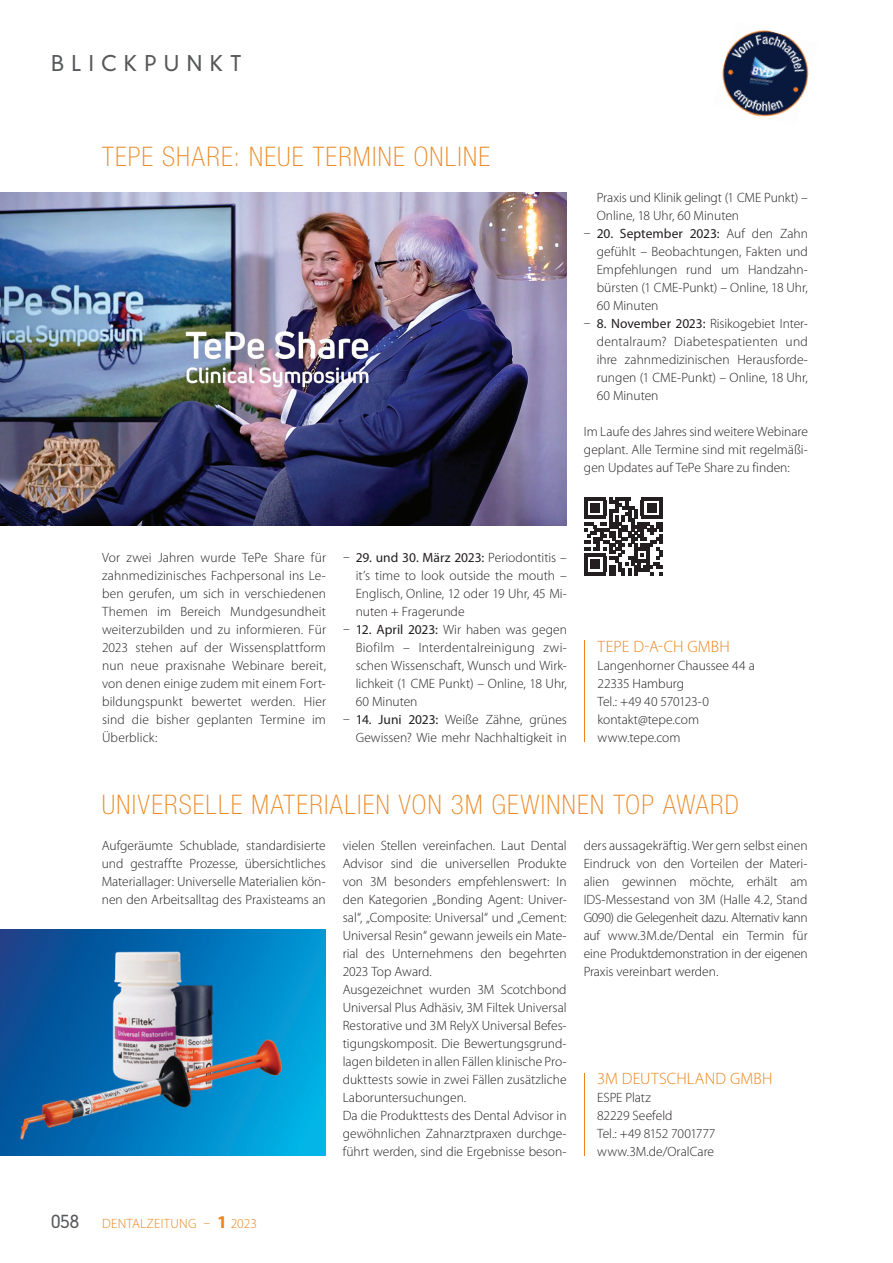
<style>
.page{position:relative;width:893px;height:1263px;background:#fff}
.page>*{position:absolute;margin:0;border:0;box-sizing:border-box;transform-origin:0 0}
.t1{font:100 condensed 27px "Helvetica Neue LT Std";letter-spacing:.05em;color:#eb8a27}
.t2{font:300 21px "DIN Neuzeit Grotesk Std";letter-spacing:.35em;color:#57585a}
.t3{font:300 18px "DIN Neuzeit Grotesk Std";color:#57585a}
.t4{font:300 16.5px "Myriad Pro";letter-spacing:.01em;color:#ea841d}
.t5{font:300 13.5px/18px "Myriad Pro";color:#231f20;text-align:justify}
.t6{font:300 13.5px "Myriad Pro";letter-spacing:.02em;color:#ea841d}
.s1{font-weight:400}
.s2{font-weight:700;font-size:18px}
</style>
<div class="page">
<hr style="left:584px;top:640px;width:1px;height:102px;background:#ea841d">
<hr style="left:584px;top:1073px;width:1px;height:83px;background:#ea841d">
<img style="left:0;top:192px;width:567px;height:334px">
<svg style="left:584px;top:497px;width:78px;height:78px"></svg>
<img style="left:0;top:929px;width:326px;height:227px">
<img style="left:721px;top:30px;width:88px;height:87px">
<h2 class="t2" style="left:51px;top:51px;width:192px">BLICKPUNKT</h2>
<h1 class="t1" style="left:102px;top:141px;width:390px">TEPE SHARE: NEUE TERMINE ONLINE</h1>
<p class="t5" style="left:597px;top:188px;width:213px">Praxis und Klinik gelingt (1 CME Punkt) –<br>Online, 18 Uhr, 60 Minuten</p>
<p class="t5" style="left:597px;top:224px;width:213px;text-indent:-13px">– <span class="s1">20. September 2023:</span> Auf den Zahn gefühlt – Beobachtungen, Fakten und Empfehlungen rund um Handzahn&shy;bürsten (1 CME-Punkt) – Online, 18 Uhr, 60 Minuten</p>
<p class="t5" style="left:597px;top:314px;width:213px;text-indent:-13px">– <span class="s1">8. November 2023:</span> Risikogebiet Inter&shy;dentalraum? Diabetespatienten und ihre zahnmedizinischen Herausforde&shy;rungen (1 CME-Punkt) – Online, 18 Uhr, 60 Minuten</p>
<p class="t5" style="left:584px;top:422px;width:225px">Im Laufe des Jahres sind weitere Webinare geplant. Alle Termine sind mit regelmäßi&shy;gen Updates auf TePe Share zu finden:</p>
<p class="t5" style="left:102px;top:548px;width:225px">Vor zwei Jahren wurde TePe Share für zahnmedizinisches Fachpersonal ins Le&shy;ben gerufen, um sich in verschiedenen Themen im Bereich Mundgesundheit weiterzubilden und zu informieren. Für 2023 stehen auf der Wissensplattform nun neue praxisnahe Webinare bereit, von denen einige zudem mit einem Fort&shy;bildungspunkt bewertet werden. Hier sind die bisher geplanten Termine im Überblick:</p>
<p class="t5" style="left:356px;top:548px;width:213px;text-indent:-13px">– <span class="s1">29. und 30. März 2023:</span> Periodontitis – it’s time to look outside the mouth – Englisch, Online, 12 oder 19 Uhr, 45 Mi&shy;nuten + Fragerunde</p>
<p class="t5" style="left:356px;top:620px;width:213px;text-indent:-13px">– <span class="s1">12. April 2023:</span> Wir haben was gegen Biofilm – Interdentalreinigung zwi&shy;schen Wissenschaft, Wunsch und Wirk&shy;lichkeit (1 CME Punkt) – Online, 18 Uhr, 60 Minuten</p>
<p class="t5" style="left:343px;top:710px;width:225px;text-align:right">– <span class="s1">14. Juni 2023:</span> Weiße Zähne, grünes<br>Gewissen? Wie mehr Nachhaltigkeit in</p>
<p class="t4" style="left:598px;top:636px;width:134px">TEPE D-A-CH GMBH</p>
<p class="t5" style="left:597px;top:656px;width:159px;text-align:left">Langenhorner Chaussee 44 a<br>22335 Hamburg<br>Tel.: +49 40 570123-0 kontakt@tepe.com www.tepe.com</p>
<h1 class="t1" style="left:102px;top:789px;width:639px">UNIVERSELLE MATERIALIEN VON 3M GEWINNEN TOP AWARD</h1>
<p class="t5" style="left:102px;top:836px;width:225px">Aufgeräumte Schublade, standardisierte und gestraffte Prozesse, übersichtliches Materiallager: Universelle Materialien kön&shy;nen den Arbeitsalltag des Praxisteams an</p>
<p class="t5" style="left:343px;top:836px;width:225px;text-align:left">vielen Stellen vereinfachen. Laut Dental Advisor sind die universellen Produkte von 3M besonders empfehlenswert: In den Kategorien „Bonding Agent: Univer&shy;sal“, „Composite: Universal“ und „Cement:<br>Universal Resin“ gewann jeweils ein Mate&shy;rial des Unternehmens den begehrten 2023 Top Award.<br>Ausgezeichnet wurden 3M Scotchbond Universal Plus Adhäsiv, 3M Filtek Universal Restorative und 3M RelyX Universal Befes&shy;tigungskomposit. Die Bewertungsgrund&shy;lagen bildeten in allen Fällen klinische Pro&shy;dukttests sowie in zwei Fällen zusätzliche Laboruntersuchungen.<br>Da die Produkttests des Dental Advisor in gewöhnlichen Zahnarztpraxen durchge&shy;führt werden, sind die Ergebnisse beson-</p>
<p class="t5" style="left:584px;top:836px;width:225px">ders aussagekräftig. Wer gern selbst einen Eindruck von den Vorteilen der Materi&shy;alien gewinnen möchte, erhält am IDS-Messestand von 3M (Halle 4.2, Stand G090) die Gelegenheit dazu. Alternativ kann auf www.3M.de/Dental ein Termin für eine Produktdemonstration in der eigenen Praxis vereinbart werden.</p>
<p class="t4" style="left:597px;top:1068px;width:177px">3M DEUTSCHLAND GMBH</p>
<p class="t5" style="left:597px;top:1088px;width:120px;text-align:left">ESPE Platz<br>82229 Seefeld<br>Tel.: +49 8152 7001777 www.3M.de/OralCare</p>
<h3 class="t3" style="left:51px;top:1210px;width:30px">058</h3>
<p class="t6" style="left:102px;top:1215px;width:156px">DENTALZEITUNG – <span class="s2">1</span> 2023</p>
</div>
